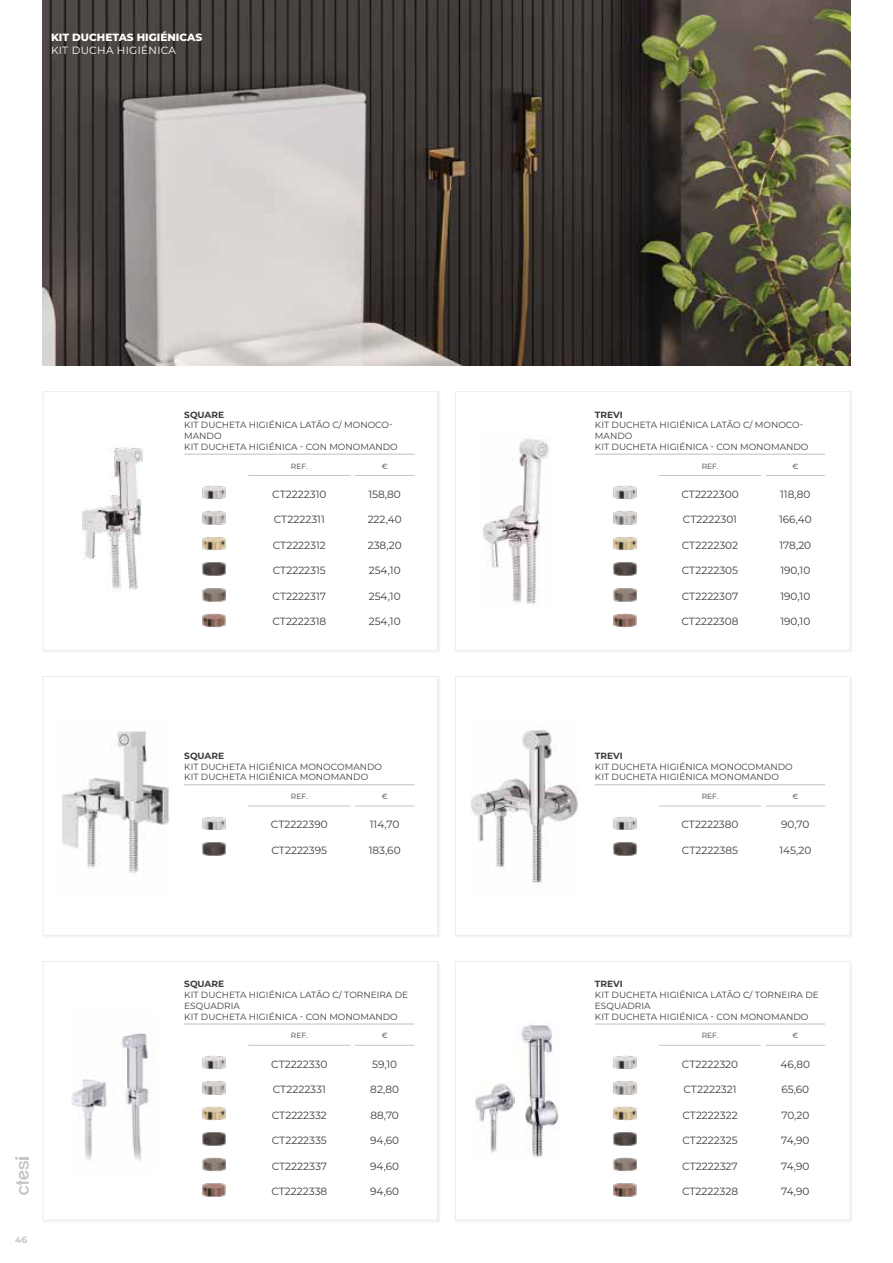
<style>
.page{position:relative;width:893px;height:1263px;background:#fff}
.page>*{position:absolute;margin:0;border:0;box-sizing:border-box;transform-origin:0 0}
.t1{font:10.5px "Montserrat";color:#3c3c3b}
.t2{font:800 10.5px "Montserrat";color:#fff}
.t3{font:10.5px "Montserrat";letter-spacing:.03em;color:#fff}
.t4{font:9px/10.8px "Montserrat";color:#3c3c3b}
.t5{font:700 9px "Montserrat";color:#3c3c3b}
.t6{font:700 9px "Montserrat";color:#c9c6c5}
.t7{font:7.5px "Montserrat";color:#3c3c3b}
</style>
<div class="page">
<svg style="left:15px;top:1157px;width:14px;height:38px"></svg>
<img style="left:43px;top:0;width:807px;height:366px">
<div style="left:43px;top:391px;width:395px;height:260px;background:#fff;border:1px solid #ededed"></div>
<div style="left:455px;top:391px;width:395px;height:260px;background:#fff;border:1px solid #ededed"></div>
<div style="left:42px;top:960px;width:398px;height:264px;background:#f5f5f5"></div>
<div style="left:43px;top:961px;width:395px;height:259px;background:#fff;border:1px solid #ededed"></div>
<div style="left:455px;top:960px;width:398px;height:264px;background:#f5f5f5"></div>
<div style="left:455px;top:961px;width:395px;height:259px;background:#fff;border:1px solid #ededed"></div>
<img style="left:82px;top:447px;width:61px;height:145px">
<hr style="left:184px;top:454px;width:60px;height:1px;background:#c9c6c5">
<hr style="left:248px;top:454px;width:102px;height:1px;background:#c8c6c5">
<hr style="left:355px;top:454px;width:59px;height:1px;background:#c8c6c5">
<hr style="left:248px;top:475px;width:102px;height:1px;background:#c8c6c5">
<hr style="left:355px;top:475px;width:59px;height:1px;background:#c8c6c5">
<img style="left:202px;top:486px;width:24px;height:13px">
<img style="left:202px;top:511px;width:24px;height:14px">
<img style="left:202px;top:537px;width:24px;height:13px">
<img style="left:202px;top:562px;width:24px;height:14px">
<img style="left:202px;top:588px;width:24px;height:13px">
<img style="left:202px;top:613px;width:24px;height:14px">
<hr style="left:595px;top:454px;width:59px;height:1px;background:#c9c6c5">
<hr style="left:659px;top:454px;width:102px;height:1px;background:#c8c6c5">
<hr style="left:766px;top:454px;width:59px;height:1px;background:#c8c6c5">
<hr style="left:659px;top:475px;width:102px;height:1px;background:#c8c6c5">
<hr style="left:766px;top:475px;width:59px;height:1px;background:#c8c6c5">
<img style="left:613px;top:486px;width:23px;height:13px">
<img style="left:613px;top:511px;width:23px;height:14px">
<img style="left:613px;top:537px;width:23px;height:13px">
<img style="left:613px;top:562px;width:23px;height:14px">
<img style="left:613px;top:588px;width:23px;height:13px">
<img style="left:613px;top:613px;width:23px;height:14px">
<hr style="left:595px;top:1023px;width:59px;height:1px;background:#c9c6c5">
<hr style="left:659px;top:1023px;width:102px;height:1px;background:#c8c6c5">
<hr style="left:766px;top:1023px;width:59px;height:1px;background:#c8c6c5">
<hr style="left:659px;top:1045px;width:102px;height:1px;background:#c8c6c5">
<hr style="left:766px;top:1045px;width:59px;height:1px;background:#c8c6c5">
<img style="left:613px;top:1056px;width:23px;height:13px">
<img style="left:613px;top:1081px;width:23px;height:14px">
<img style="left:613px;top:1107px;width:23px;height:13px">
<img style="left:613px;top:1132px;width:23px;height:14px">
<img style="left:613px;top:1158px;width:23px;height:13px">
<img style="left:613px;top:1183px;width:23px;height:14px">
<hr style="left:184px;top:1023px;width:60px;height:1px;background:#c9c6c5">
<hr style="left:248px;top:1023px;width:102px;height:1px;background:#c8c6c5">
<hr style="left:355px;top:1023px;width:59px;height:1px;background:#c8c6c5">
<hr style="left:248px;top:1045px;width:102px;height:1px;background:#c8c6c5">
<hr style="left:355px;top:1045px;width:59px;height:1px;background:#c8c6c5">
<img style="left:202px;top:1056px;width:24px;height:13px">
<img style="left:202px;top:1081px;width:24px;height:14px">
<img style="left:202px;top:1107px;width:24px;height:13px">
<img style="left:202px;top:1132px;width:24px;height:14px">
<img style="left:202px;top:1158px;width:24px;height:13px">
<img style="left:202px;top:1183px;width:24px;height:14px">
<img style="left:483px;top:438px;width:66px;height:167px">
<img style="left:71px;top:1033px;width:80px;height:129px">
<img style="left:521px;top:1024px;width:38px;height:133px">
<img style="left:474px;top:1084px;width:41px;height:70px">
<div style="left:42px;top:675px;width:398px;height:264px;background:#f5f5f5"></div>
<div style="left:43px;top:676px;width:395px;height:259px;background:#fff;border:1px solid #ededed"></div>
<div style="left:455px;top:675px;width:398px;height:264px;background:#f5f5f5"></div>
<div style="left:455px;top:676px;width:395px;height:259px;background:#fff;border:1px solid #ededed"></div>
<hr style="left:184px;top:784px;width:60px;height:1px;background:#c9c6c5">
<hr style="left:248px;top:784px;width:102px;height:1px;background:#c8c6c5">
<hr style="left:355px;top:784px;width:59px;height:1px;background:#c8c6c5">
<hr style="left:248px;top:806px;width:102px;height:1px;background:#c8c6c5">
<hr style="left:355px;top:806px;width:59px;height:1px;background:#c8c6c5">
<img style="left:202px;top:816px;width:24px;height:14px">
<img style="left:202px;top:842px;width:24px;height:13px">
<hr style="left:595px;top:784px;width:59px;height:1px;background:#c9c6c5">
<hr style="left:659px;top:784px;width:102px;height:1px;background:#c8c6c5">
<hr style="left:766px;top:784px;width:59px;height:1px;background:#c8c6c5">
<hr style="left:659px;top:806px;width:102px;height:1px;background:#c8c6c5">
<hr style="left:766px;top:806px;width:59px;height:1px;background:#c8c6c5">
<img style="left:613px;top:816px;width:23px;height:14px">
<img style="left:613px;top:842px;width:23px;height:13px">
<img style="left:61px;top:731px;width:109px;height:143px">
<img style="left:470px;top:730px;width:108px;height:153px">
<p class="t2" style="left:51px;top:30px;width:153px">KIT DUCHETAS HIGIÉNICAS</p>
<p class="t3" style="left:51px;top:43px;width:127px">KIT DUCHA HIGIÉNICA</p>
<p class="t6" style="left:15px;top:1234px;width:14px">46</p>
<p class="t5" style="left:184px;top:408px;width:41px">SQUARE</p>
<p class="t4" style="left:184px;top:419px;width:215px">KIT DUCHETA HIGIÉNICA LATÃO C/ MONOCO-<br>MANDO<br>KIT DUCHETA HIGIÉNICA - CON MONOMANDO</p>
<p class="t7" style="left:291px;top:461px;width:18px">REF.</p>
<p class="t7" style="left:382px;top:461px;width:8px">€</p>
<p class="t1" style="left:272px;top:487px;width:56px">CT2222310</p>
<p class="t1" style="left:368px;top:487px;width:34px">158,80</p>
<p class="t1" style="left:274px;top:512px;width:52px">CT2222311</p>
<p class="t1" style="left:368px;top:512px;width:35px">222,40</p>
<p class="t1" style="left:273px;top:538px;width:55px">CT2222312</p>
<p class="t1" style="left:368px;top:538px;width:35px">238,20</p>
<p class="t1" style="left:273px;top:563px;width:55px">CT2222315</p>
<p class="t1" style="left:369px;top:563px;width:33px">254,10</p>
<p class="t1" style="left:273px;top:589px;width:55px">CT2222317</p>
<p class="t1" style="left:369px;top:589px;width:33px">254,10</p>
<p class="t1" style="left:272px;top:614px;width:55px">CT2222318</p>
<p class="t1" style="left:369px;top:614px;width:33px">254,10</p>
<p class="t5" style="left:184px;top:749px;width:41px">SQUARE</p>
<p class="t4" style="left:184px;top:761px;width:199px">KIT DUCHETA HIGIÉNICA MONOCOMANDO<br>KIT DUCHETA HIGIÉNICA MONOMANDO</p>
<p class="t7" style="left:291px;top:791px;width:18px">REF.</p>
<p class="t7" style="left:382px;top:791px;width:8px">€</p>
<p class="t1" style="left:271px;top:817px;width:58px">CT2222390</p>
<p class="t1" style="left:370px;top:817px;width:31px">114,70</p>
<p class="t1" style="left:271px;top:843px;width:57px">CT2222395</p>
<p class="t1" style="left:369px;top:843px;width:33px">183,60</p>
<p class="t5" style="left:184px;top:978px;width:41px">SQUARE</p>
<p class="t4" style="left:184px;top:989px;width:225px">KIT DUCHETA HIGIÉNICA LATÃO C/ TORNEIRA DE<br>ESQUADRIA<br>KIT DUCHETA HIGIÉNICA - CON MONOMANDO</p>
<p class="t7" style="left:291px;top:1030px;width:18px">REF.</p>
<p class="t7" style="left:382px;top:1030px;width:8px">€</p>
<p class="t1" style="left:271px;top:1057px;width:58px">CT2222330</p>
<p class="t1" style="left:372px;top:1057px;width:27px">59,10</p>
<p class="t1" style="left:273px;top:1082px;width:55px">CT2222331</p>
<p class="t1" style="left:370px;top:1082px;width:30px">82,80</p>
<p class="t1" style="left:272px;top:1108px;width:57px">CT2222332</p>
<p class="t1" style="left:370px;top:1108px;width:30px">88,70</p>
<p class="t1" style="left:272px;top:1133px;width:57px">CT2222335</p>
<p class="t1" style="left:370px;top:1133px;width:31px">94,60</p>
<p class="t1" style="left:272px;top:1159px;width:57px">CT2222337</p>
<p class="t1" style="left:370px;top:1159px;width:31px">94,60</p>
<p class="t1" style="left:271px;top:1184px;width:57px">CT2222338</p>
<p class="t1" style="left:370px;top:1184px;width:31px">94,60</p>
<p class="t5" style="left:595px;top:408px;width:29px">TREVI</p>
<p class="t4" style="left:595px;top:419px;width:215px">KIT DUCHETA HIGIÉNICA LATÃO C/ MONOCO-<br>MANDO<br>KIT DUCHETA HIGIÉNICA - CON MONOMANDO</p>
<p class="t7" style="left:702px;top:461px;width:18px">REF.</p>
<p class="t7" style="left:792px;top:461px;width:8px">€</p>
<p class="t1" style="left:681px;top:487px;width:59px">CT2222300</p>
<p class="t1" style="left:780px;top:487px;width:32px">118,80</p>
<p class="t1" style="left:683px;top:512px;width:56px">CT2222301</p>
<p class="t1" style="left:779px;top:512px;width:34px">166,40</p>
<p class="t1" style="left:682px;top:538px;width:58px">CT2222302</p>
<p class="t1" style="left:779px;top:538px;width:33px">178,20</p>
<p class="t1" style="left:682px;top:563px;width:58px">CT2222305</p>
<p class="t1" style="left:780px;top:563px;width:31px">190,10</p>
<p class="t1" style="left:682px;top:589px;width:58px">CT2222307</p>
<p class="t1" style="left:780px;top:589px;width:31px">190,10</p>
<p class="t1" style="left:681px;top:614px;width:59px">CT2222308</p>
<p class="t1" style="left:780px;top:614px;width:31px">190,10</p>
<p class="t5" style="left:595px;top:749px;width:29px">TREVI</p>
<p class="t4" style="left:595px;top:761px;width:199px">KIT DUCHETA HIGIÉNICA MONOCOMANDO<br>KIT DUCHETA HIGIÉNICA MONOMANDO</p>
<p class="t7" style="left:702px;top:791px;width:18px">REF.</p>
<p class="t7" style="left:792px;top:791px;width:8px">€</p>
<p class="t1" style="left:681px;top:817px;width:59px">CT2222380</p>
<p class="t1" style="left:781px;top:817px;width:30px">90,70</p>
<p class="t1" style="left:682px;top:843px;width:58px">CT2222385</p>
<p class="t1" style="left:779px;top:843px;width:33px">145,20</p>
<p class="t5" style="left:595px;top:978px;width:29px">TREVI</p>
<p class="t4" style="left:595px;top:989px;width:225px">KIT DUCHETA HIGIÉNICA LATÃO C/ TORNEIRA DE<br>ESQUADRIA<br>KIT DUCHETA HIGIÉNICA - CON MONOMANDO</p>
<p class="t7" style="left:702px;top:1030px;width:18px">REF.</p>
<p class="t7" style="left:792px;top:1030px;width:8px">€</p>
<p class="t1" style="left:682px;top:1057px;width:58px">CT2222320</p>
<p class="t1" style="left:781px;top:1057px;width:31px">46,80</p>
<p class="t1" style="left:683px;top:1082px;width:55px">CT2222321</p>
<p class="t1" style="left:781px;top:1082px;width:29px">65,60</p>
<p class="t1" style="left:682px;top:1108px;width:57px">CT2222322</p>
<p class="t1" style="left:781px;top:1108px;width:30px">70,20</p>
<p class="t1" style="left:682px;top:1133px;width:57px">CT2222325</p>
<p class="t1" style="left:781px;top:1133px;width:30px">74,90</p>
<p class="t1" style="left:682px;top:1159px;width:57px">CT2222327</p>
<p class="t1" style="left:781px;top:1159px;width:30px">74,90</p>
<p class="t1" style="left:682px;top:1184px;width:58px">CT2222328</p>
<p class="t1" style="left:781px;top:1184px;width:30px">74,90</p>
</div>
